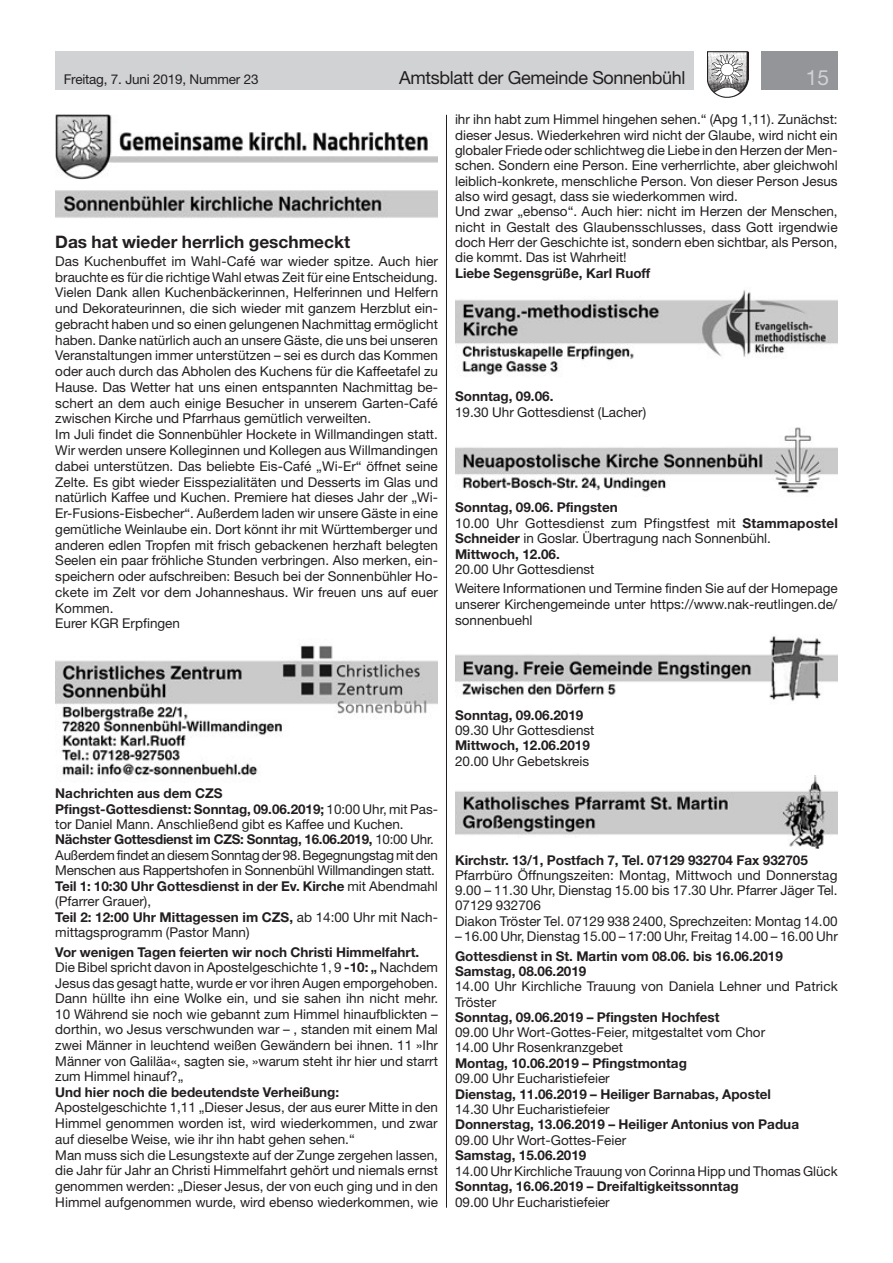
<style>
.page{position:relative;width:893px;height:1263px;background:#fff}
.page>*{position:absolute;margin:0;border:0;box-sizing:border-box;transform-origin:0 0}
.t1{font:21px "Helvetica Neue LT Std";color:#d1d2d4}
.t2{font:18px "Helvetica Neue LT Std";letter-spacing:-.02em;color:#231f20}
.t3{font:700 17.25px "Helvetica Neue LT Std";color:#231f20}
.t4{font:13.5px/15.8px "Helvetica Neue LT Std";color:#231f20}
.t5{font:700 13.5px/15.3px "Helvetica Neue LT Std";color:#231f20}
.t6{font:13.5px/15.5px "Helvetica Neue LT Std";letter-spacing:-.02em;color:#231f20}
.s1{font-weight:700}
</style>
<div class="page">
<div style="left:55px;top:51px;width:639px;height:38px;background:#d1d2d4"></div>
<div style="left:761px;top:51px;width:77px;height:38px;background:#939598"></div>
<img style="left:707px;top:51px;width:41px;height:47px">
<img style="left:55px;top:115px;width:383px;height:64px">
<img style="left:55px;top:190px;width:383px;height:28px">
<img style="left:55px;top:645px;width:383px;height:131px">
<img style="left:455px;top:290px;width:383px;height:85px">
<img style="left:455px;top:427px;width:383px;height:66px">
<img style="left:455px;top:636px;width:383px;height:66px">
<img style="left:455px;top:775px;width:383px;height:74px">
<hr style="left:446px;top:115px;width:1px;height:1093px;background:#231f20">
<p class="t4" style="left:64px;top:71px;width:196px">Freitag, 7. Juni 2019, Nummer 23</p>
<h2 class="t2" style="left:399px;top:67px;width:288px">Amtsblatt der Gemeinde Sonnenbühl</h2>
<h1 class="t1" style="left:806px;top:65px;width:25px">15</h1>
<p class="t3" style="left:55px;top:231px;width:296px">Das hat wieder herrlich geschmeckt</p>
<p class="t4" style="left:55px;top:253px;width:384px">Das Kuchenbuffet im Wahl-Café war wieder spitze. Auch hier brauchte es für die richtige Wahl etwas Zeit für eine Entscheidung.<br>Vielen Dank allen Kuchenbäckerinnen, Helferinnen und Helfern und Dekorateurinnen, die sich wieder mit ganzem Herzblut ein&shy;gebracht haben und so einen gelungenen Nachmittag ermöglicht haben. Danke natürlich auch an unsere Gäste, die uns bei unseren Veranstaltungen immer unterstützen – sei es durch das Kommen oder auch durch das Abholen des Kuchens für die Kaffeetafel zu Hause. Das Wetter hat uns einen entspannten Nachmittag be&shy;schert an dem auch einige Besucher in unserem Garten-Café zwischen Kirche und Pfarrhaus gemütlich verweilten.<br>Im Juli findet die Sonnenbühler Hockete in Willmandingen statt.<br>Wir werden unsere Kolleginnen und Kollegen aus Willmandingen dabei unterstützen. Das beliebte Eis-Café „Wi-Er“ öffnet seine Zelte. Es gibt wieder Eisspezialitäten und Desserts im Glas und natürlich Kaffee und Kuchen. Premiere hat dieses Jahr der „Wi-Er-Fusions-Eisbecher“. Außerdem laden wir unsere Gäste in eine gemütliche Weinlaube ein. Dort könnt ihr mit Württemberger und anderen edlen Tropfen mit frisch gebackenen herzhaft belegten Seelen ein paar fröhliche Stunden verbringen. Also merken, ein&shy;speichern oder aufschreiben: Besuch bei der Sonnenbühler Ho&shy;ckete im Zelt vor dem Johanneshaus. Wir freuen uns auf euer Kommen.<br>Eurer KGR Erpfingen</p>
<p class="t4" style="left:455px;top:112px;width:384px;line-height:15.3px">ihr ihn habt zum Himmel hingehen sehen.“ (Apg 1,11). Zunächst: dieser Jesus. Wiederkehren wird nicht der Glaube, wird nicht ein globaler Friede oder schlichtweg die Liebe in den Herzen der Men&shy;schen. Sondern eine Person. Eine verherrlichte, aber gleichwohl leiblich-konkrete, menschliche Person. Von dieser Person Jesus also wird gesagt, dass sie wiederkommen wird.<br>Und zwar „ebenso“. Auch hier: nicht im Herzen der Menschen, nicht in Gestalt des Glaubensschlusses, dass Gott irgendwie doch Herr der Geschichte ist, sondern eben sichtbar, als Person, die kommt. Das ist Wahrheit!</p>
<p class="t5" style="left:455px;top:265px;width:197px">Liebe Segensgrüße, Karl Ruoff</p>
<p class="t5" style="left:455px;top:389px;width:100px">Sonntag, 09.06.</p>
<p class="t4" style="left:455px;top:404px;width:193px">19.30 Uhr Gottesdienst (Lacher)</p>
<p class="t4" style="left:455px;top:499px;width:384px"><span class="s1">Sonntag, 09.06. Pfingsten<br></span>10.00 Uhr Gottesdienst zum Pfingstfest mit <span class="s1">Stammapostel Schneider</span> in Goslar. Übertragung nach Sonnenbühl.<br><span class="s1">Mittwoch, 12.06.</span></p>
<p class="t4" style="left:455px;top:559px;width:384px;line-height:19.5px">20.00 Uhr Gottesdienst<br>Weitere Informationen und Termine finden Sie auf der Homepage</p>
<p class="t4" style="left:455px;top:596px;width:384px">unserer Kirchengemeinde unter https://www.nak-reutlingen.de/ sonnenbuehl</p>
<p class="t6" style="left:55px;top:785px;width:384px"><span class="s1">Nachrichten aus dem CZS<br>Pfingst-Gottesdienst: Sonntag, 09.06.2019;</span> 10:00 Uhr, mit Pas&shy;tor Daniel Mann. Anschließend gibt es Kaffee und Kuchen.<br><span class="s1">Nächster Gottesdienst im CZS: Sonntag, 16.06.2019,</span> 10:00 Uhr.<br>Außerdem findet an diesem Sonntag der 98. Begegnungstag mit den Menschen aus Rappertshofen in Sonnenbühl Willmandingen statt.<br><span class="s1">Teil 1: 10:30 Uhr Gottesdienst in der Ev. Kirche</span> mit Abendmahl (Pfarrer Grauer),<br><span class="s1">Teil 2: 12:00 Uhr Mittagessen im CZS,</span> ab 14:00 Uhr mit Nach&shy;mittagsprogramm (Pastor Mann)</p>
<p class="t4" style="left:55px;top:944px;width:384px"><span class="s1">Vor wenigen Tagen feierten wir noch Christi Himmelfahrt.<br></span>Die Bibel spricht davon in Apostelgeschichte 1, 9 <span class="s1">-10: „</span> Nachdem Jesus das gesagt hatte, wurde er vor ihren Augen emporgehoben.<br>Dann hüllte ihn eine Wolke ein, und sie sahen ihn nicht mehr.<br>10 Während sie noch wie gebannt zum Himmel hinaufblickten – dorthin, wo Jesus verschwunden war – , standen mit einem Mal zwei Männer in leuchtend weißen Gewändern bei ihnen. 11 »Ihr Männer von Galiläa«, sagten sie, »warum steht ihr hier und starrt zum Himmel hinauf?„</p>
<p class="t5" style="left:55px;top:1084px;width:285px">Und hier noch die bedeutendste Verheißung:</p>
<p class="t4" style="left:55px;top:1099px;width:384px">Apostelgeschichte 1,11 „Dieser Jesus, der aus eurer Mitte in den Himmel genommen worden ist, wird wiederkommen, und zwar auf dieselbe Weise, wie ihr ihn habt gehen sehen.“<br>Man muss sich die Lesungstexte auf der Zunge zergehen lassen, die Jahr für Jahr an Christi Himmelfahrt gehört und niemals ernst genommen werden: „Dieser Jesus, der von euch ging und in den Himmel aufgenommen wurde, wird ebenso wiederkommen, wie</p>
<p class="t5" style="left:455px;top:707px;width:130px">Sonntag, 09.06.2019</p>
<p class="t4" style="left:455px;top:722px;width:141px">09.30 Uhr Gottesdienst</p>
<p class="t5" style="left:455px;top:737px;width:136px">Mittwoch, 12.06.2019</p>
<p class="t4" style="left:455px;top:753px;width:136px">20.00 Uhr Gebetskreis</p>
<p class="t5" style="left:455px;top:852px;width:354px">Kirchstr. 13/1, Postfach 7, Tel. 07129 932704 Fax 932705</p>
<p class="t4" style="left:455px;top:867px;width:384px;line-height:15.3px">Pfarrbüro Öffnungszeiten: Montag, Mittwoch und Donnerstag 9.00 – 11.30 Uhr, Dienstag 15.00 bis 17.30 Uhr. Pfarrer Jäger Tel.<br>07129 932706<br>Diakon Tröster Tel. 07129 938 2400, Sprechzeiten: Montag 14.00</p>
<p class="t4" style="left:455px;top:928px;width:384px">– 16.00 Uhr, Dienstag 15.00 – 17:00 Uhr, Freitag 14.00 – 16.00 Uhr</p>
<p class="t5" style="left:455px;top:948px;width:329px">Gottesdienst in St. Martin vom 08.06. bis 16.06.2019<br>Samstag, 08.06.2019</p>
<p class="t4" style="left:455px;top:978px;width:384px;line-height:15.3px">14.00 Uhr Kirchliche Trauung von Daniela Lehner und Patrick<br>Tröster</p>
<p class="t5" style="left:455px;top:1009px;width:266px">Sonntag, 09.06.2019 – Pfingsten Hochfest</p>
<p class="t4" style="left:455px;top:1024px;width:312px;line-height:15.3px">09.00 Uhr Wort-Gottes-Feier, mitgestaltet vom Chor<br>14.00 Uhr Rosenkranzgebet</p>
<p class="t5" style="left:455px;top:1055px;width:233px">Montag, 10.06.2019 – Pfingstmontag</p>
<p class="t4" style="left:455px;top:1070px;width:156px">09.00 Uhr Eucharistiefeier</p>
<p class="t5" style="left:455px;top:1086px;width:318px">Dienstag, 11.06.2019 – Heiliger Barnabas, Apostel</p>
<p class="t4" style="left:455px;top:1101px;width:156px">14.30 Uhr Eucharistiefeier</p>
<p class="t5" style="left:455px;top:1117px;width:346px">Donnerstag, 13.06.2019 – Heiliger Antonius von Padua</p>
<p class="t4" style="left:455px;top:1132px;width:173px">09.00 Uhr Wort-Gottes-Feier</p>
<p class="t5" style="left:455px;top:1147px;width:133px">Samstag, 15.06.2019</p>
<p class="t4" style="left:455px;top:1163px;width:384px">14.00 Uhr Kirchliche Trauung von Corinna Hipp und Thomas Glück</p>
<p class="t5" style="left:455px;top:1178px;width:285px">Sonntag, 16.06.2019 – Dreifaltigkeitssonntag</p>
<p class="t4" style="left:455px;top:1194px;width:156px">09.00 Uhr Eucharistiefeier</p>
</div>
